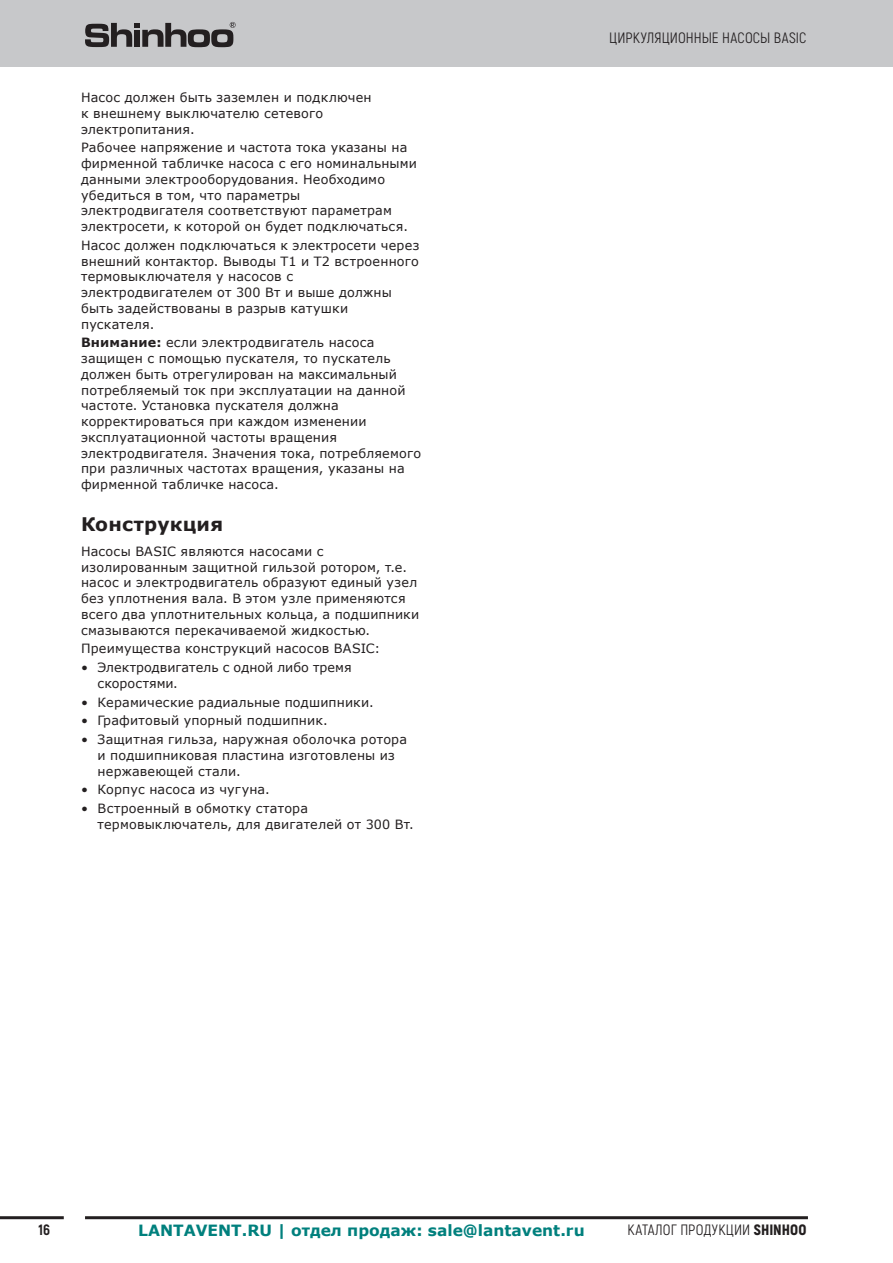
<style>
.page{position:relative;width:893px;height:1263px;background:#fff}
.page>*{position:absolute;margin:0;border:0;box-sizing:border-box;transform-origin:0 0}
.t1{font:700 18.75px "Verdana";letter-spacing:.01em;color:#231f20}
.t2{font:700 15.45px "Verdana";color:#00807d}
.t3{font:15px "Akrobat";letter-spacing:.01em;color:#231f20}
.t4{font:800 15px "Akrobat";color:#231f20}
.t5{font:12.75px/15.8px "Verdana";letter-spacing:.015em;color:#231f20}
.s1{font-weight:700}
.s2{font-weight:900}
</style>
<div class="page">
<hr style="left:85px;top:1216px;width:723px;height:3px;background:#231f20">
<hr style="left:0;top:1216px;width:64px;height:3px;background:#231f20">
<div style="left:0;top:0;width:893px;height:67px;background:#c7c8ca"></div>
<svg style="left:85px;top:22px;width:151px;height:25px"></svg>
<p class="t5" style="left:81px;top:89px;width:292px">Насос должен быть заземлен и подключен к внешнему выключателю сетевого электропитания.</p>
<p class="t5" style="left:81px;top:140px;width:337px">Рабочее напряжение и частота тока указаны на фирменной табличке насоса с его номинальными данными электрооборудования. Необходимо убедиться в том, что параметры электродвигателя соответствуют параметрам электросети, к которой он будет подключаться.</p>
<p class="t5" style="left:81px;top:237px;width:340px">Насос должен подключаться к электросети через внешний контактор. Выводы T1 и Т2 встроенного термовыключателя у насосов с электродвигателем от 300 Вт и выше должны быть задействованы в разрыв катушки пускателя.</p>
<p class="t5" style="left:81px;top:335px;width:342px"><span class="s1">Внимание:</span> если электродвигатель насоса защищен с помощью пускателя, то пускатель должен быть отрегулирован на максимальный потребляемый ток при эксплуатации на данной частоте. Установка пускателя должна корректироваться при каждом изменении эксплуатационной частоты вращения электродвигателя. Значения тока, потребляемого при различных частотах вращения, указаны на фирменной табличке насоса.</p>
<h1 class="t1" style="left:81px;top:511px;width:144px">Конструкция</h1>
<p class="t5" style="left:81px;top:543px;width:340px">Насосы BASIC являются насосами с изолированным защитной гильзой ротором, т.е. насос и электродвигатель образуют единый узел без уплотнения вала. В этом узле применяются всего два уплотнительных кольца, а подшипники смазываются перекачиваемой жидкостью.</p>
<p class="t5" style="left:81px;top:641px;width:301px">Преимущества конструкций насосов BASIC:</p>
<p class="t5" style="left:98px;top:659px;width:256px;text-indent:-16px">• Электродвигатель с одной либо тремя скоростями.</p>
<p class="t5" style="left:81px;top:694px;width:294px">• Керамические радиальные подшипники.</p>
<p class="t5" style="left:81px;top:713px;width:248px">• Графитовый упорный подшипник.</p>
<p class="t5" style="left:98px;top:731px;width:311px;text-indent:-16px">• Защитная гильза, наружная оболочка ротора и подшипниковая пластина изготовлены из нержавеющей стали.</p>
<p class="t5" style="left:81px;top:782px;width:190px">• Корпус насоса из чугуна.</p>
<p class="t5" style="left:98px;top:800px;width:318px;text-indent:-16px">• Встроенный в обмотку статора термовыключатель, для двигателей от 300 Вт.</p>
<p class="t3" style="left:609px;top:29px;width:199px">Циркуляционные насосы BASIC</p>
<p class="t4" style="left:39px;top:1220px;width:13px">16</p>
<p class="t2" style="left:138px;top:1219px;width:448px">LANTAVENT.RU | отдел продаж: sale@lantavent.ru</p>
<p class="t3" style="left:627px;top:1220px;width:180px">КАТАЛОГ ПРОДУКЦИИ <span class="s2">SHINHOO</span></p>
</div>
